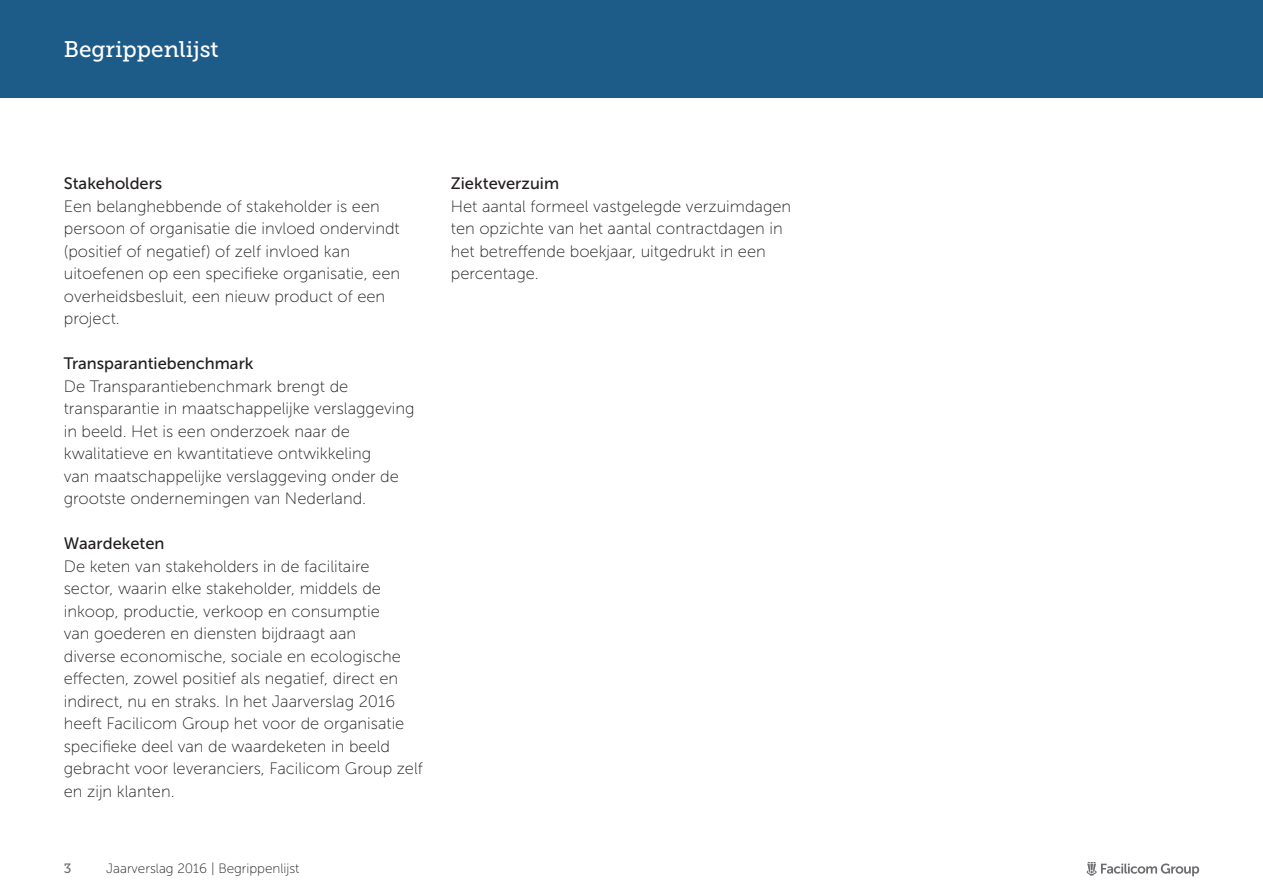
<style>
.page{position:relative;width:1263px;height:893px;background:#fff}
.page>*{position:absolute;margin:0;border:0;box-sizing:border-box;transform-origin:0 0}
.Tussenkop_jaarversla{font:22.5px "Museo Slab 500";color:#fff}
.Platte_tekst_jaarver{font:16.5px/22.5px "Museo Sans 100";color:#231f20}
.Tussenkop_jaarversla-2{font:16.5px "Museo Sans 500";color:#231f20}
.Platte_tekst_jaarver-2{font:16.5px "Museo Sans 500";color:#231f20}
.t1{font:13.5px "Museo Sans 100";color:#231f20}
.t2{font:13.5px "Museo Slab 500";color:#6c6d70}
</style>
<div class="page">
<svg style="left:1086px;top:862px;width:113px;height:14px"></svg>
<div style="left:0;top:0;width:1263px;height:98px;background:#1d5c89"></div>
<p class="Tussenkop_jaarversla" style="left:64px;top:37px;width:156px">Begrippenlijst</p>
<p class="Platte_tekst_jaarver-2" style="left:64px;top:174px;width:100px">Stakeholders</p>
<p class="Platte_tekst_jaarver" style="left:64px;top:195px;width:338px">Een belanghebbende of stakeholder is een persoon of organisatie die invloed ondervindt (positief of negatief) of zelf invloed kan uitoefenen op een specifieke organisatie, een overheidsbesluit, een nieuw product of een project.</p>
<p class="Tussenkop_jaarversla-2" style="left:64px;top:354px;width:191px">Transparantiebenchmark</p>
<p class="Platte_tekst_jaarver" style="left:64px;top:375px;width:352px">De Transparantiebenchmark brengt de transparantie in maatschappelijke verslaggeving in beeld. Het is een onderzoek naar de kwalitatieve en kwantitatieve ontwikkeling<br>van maatschappelijke verslaggeving onder de grootste ondernemingen van Nederland.</p>
<p class="Tussenkop_jaarversla-2" style="left:64px;top:534px;width:102px">Waardeketen</p>
<p class="Platte_tekst_jaarver" style="left:64px;top:555px;width:361px">De keten van stakeholders in de facilitaire sector, waarin elke stakeholder, middels de inkoop, productie, verkoop en consumptie<br>van goederen en diensten bijdraagt aan<br>diverse economische, sociale en ecologische effecten, zowel positief als negatief, direct en indirect, nu en straks. In het Jaarverslag 2016 heeft Facilicom Group het voor de organisatie specifieke deel van de waardeketen in beeld gebracht voor leveranciers, Facilicom Group zelf en zijn klanten.</p>
<p class="t2" style="left:64px;top:861px;width:9px">3</p>
<p class="t1" style="left:106px;top:861px;width:195px">Jaarverslag 2016 | Begrippenlijst</p>
<p class="Tussenkop_jaarversla-2" style="left:451px;top:174px;width:110px">Ziekteverzuim</p>
<p class="Platte_tekst_jaarver" style="left:451px;top:195px;width:342px">Het aantal formeel vastgelegde verzuimdagen ten opzichte van het aantal contractdagen in het betreffende boekjaar, uitgedrukt in een percentage.</p>
</div>
